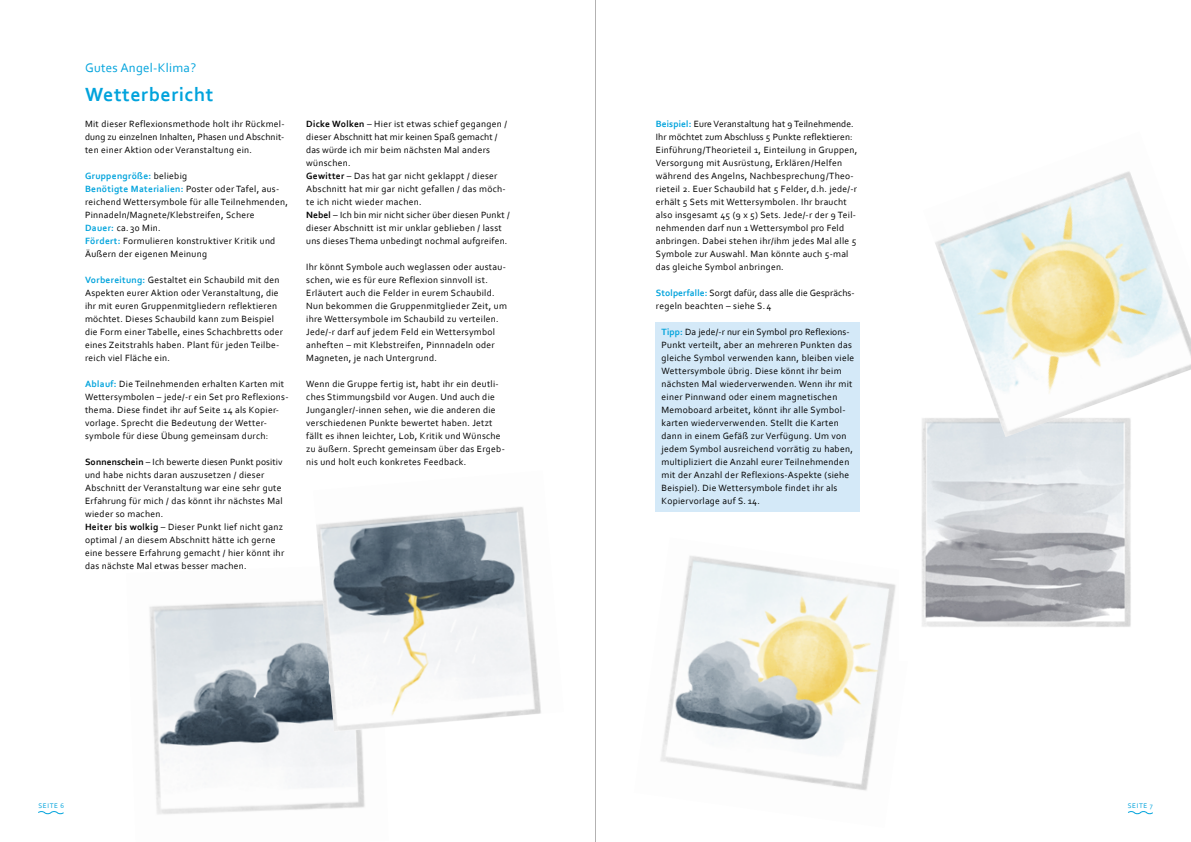
<style>
.page{position:relative;width:1191px;height:842px;background:#fff}
.page>*{position:absolute;margin:0;border:0;box-sizing:border-box;transform-origin:0 0}
.t1{font:700 20px "Corbel";letter-spacing:.03em;color:#00a3dc}
.t2{font:13px "Corbel";letter-spacing:.02em;color:#00a3dc}
.t3{font:9.5px/13px "Corbel";letter-spacing:.03em;color:#000}
.t4{font:9.5px/13px "Corbel";letter-spacing:.01em;color:#000}
.t5{font:7px "Corbel";letter-spacing:.09em;color:#00a3dc}
.s1{font-weight:700;color:#00a3dc}
.s2{font-weight:700}
</style>
<div class="page">
<hr style="left:595px;top:0;width:1px;height:842px;background:#b3b2b2">
<img style="left:149px;top:601px;width:216px;height:213px">
<img style="left:313px;top:507px;width:228px;height:225px">
<img style="left:660px;top:556px;width:236px;height:235px">
<img style="left:922px;top:418px;width:209px;height:209px">
<img style="left:923px;top:171px;width:268px;height:266px">
<svg style="left:1128px;top:811px;width:25px;height:4px"></svg>
<svg style="left:38px;top:811px;width:26px;height:4px"></svg>
<div style="left:656px;top:322px;width:204px;height:189px;background:#d4e9f8"></div>
<h2 class="t2" style="left:85px;top:59px;width:113px">Gutes Angel-Klima?</h2>
<h1 class="t1" style="left:85px;top:82px;width:130px">Wetterbericht</h1>
<p class="t3" style="left:85px;top:117px;width:201px;text-align:justify">Mit dieser Reflexionsmethode holt ihr Rückmel&shy;dung zu einzelnen Inhalten, Phasen und Abschnit&shy;ten einer Aktion oder Veranstaltung ein.</p>
<p class="t3" style="left:85px;top:169px;width:204px"><span class="s1">Gruppengröße:</span> beliebig<br><span class="s1">Benötigte Materialien:</span> Poster oder Tafel, aus&shy;reichend Wettersymbole für alle Teilnehmenden, Pinnadeln/Magnete/Klebstreifen, Schere<br><span class="s1">Dauer:</span> ca. 30 Min.<br><span class="s1">Fördert:</span> Formulieren konstruktiver Kritik und Äußern der eigenen Meinung</p>
<p class="t3" style="left:85px;top:273px;width:200px"><span class="s1">Vorbereitung:</span> Gestaltet ein Schaubild mit den Aspekten eurer Aktion oder Veranstaltung, die ihr mit euren Gruppenmitgliedern reflektieren möchtet. Dieses Schaubild kann zum Beispiel die Form einer Tabelle, eines Schachbretts oder eines Zeitstrahls haben. Plant für jeden Teilbe&shy;reich viel Fläche ein.</p>
<p class="t3" style="left:85px;top:377px;width:205px"><span class="s1">Ablauf:</span> Die Teilnehmenden erhalten Karten mit Wettersymbolen – jede/-r ein Set pro Reflexions&shy;thema. Diese findet ihr auf Seite 14 als Kopier&shy;vorlage. Sprecht die Bedeutung der Wetter&shy;symbole für diese Übung gemeinsam durch:</p>
<p class="t3" style="left:85px;top:455px;width:201px"><span class="s2">Sonnenschein</span> – Ich bewerte diesen Punkt positiv und habe nichts daran auszusetzen / dieser Abschnitt der Veranstaltung war eine sehr gute Erfahrung für mich / das könnt ihr nächstes Mal wieder so machen.<br><span class="s2">Heiter bis wolkig</span> – Dieser Punkt lief nicht ganz optimal / an diesem Abschnitt hätte ich gerne eine bessere Erfahrung gemacht / hier könnt ihr das nächste Mal etwas besser machen.</p>
<p class="t3" style="left:306px;top:117px;width:205px"><span class="s2">Dicke Wolken</span> – Hier ist etwas schief gegangen / dieser Abschnitt hat mir keinen Spaß gemacht / das würde ich mir beim nächsten Mal anders wünschen.<br><span class="s2">Gewitter</span> – Das hat gar nicht geklappt / dieser Abschnitt hat mir gar nicht gefallen / das möch&shy;te ich nicht wieder machen.<br><span class="s2">Nebel</span> – Ich bin mir nicht sicher über diesen Punkt / dieser Abschnitt ist mir unklar geblieben / lasst uns dieses Thema unbedingt nochmal aufgreifen.</p>
<p class="t3" style="left:306px;top:260px;width:202px">Ihr könnt Symbole auch weglassen oder austau&shy;schen, wie es für eure Reflexion sinnvoll ist.<br>Erläutert auch die Felder in eurem Schaubild.<br>Nun bekommen die Gruppenmitglieder Zeit, um ihre Wettersymbole im Schaubild zu verteilen.<br>Jede/-r darf auf jedem Feld ein Wettersymbol anheften – mit Klebstreifen, Pinnnadeln oder Magneten, je nach Untergrund.</p>
<p class="t3" style="left:306px;top:377px;width:200px">Wenn die Gruppe fertig ist, habt ihr ein deutli&shy;ches Stimmungsbild vor Augen. Und auch die Jungangler/-innen sehen, wie die anderen die verschiedenen Punkte bewertet haben. Jetzt fällt es ihnen leichter, Lob, Kritik und Wünsche zu äußern. Sprecht gemeinsam über das Ergeb&shy;nis und holt euch konkretes Feedback.</p>
<p class="t3" style="left:656px;top:117px;width:203px"><span class="s1">Beispiel:</span> Eure Veranstaltung hat 9 Teilnehmende.<br>Ihr möchtet zum Abschluss 5 Punkte reflektieren:<br>Einführung/Theorieteil 1, Einteilung in Gruppen, Versorgung mit Ausrüstung, Erklären / Helfen während des Angelns, Nachbesprechung / Theo&shy;rieteil 2. Euer Schaubild hat 5 Felder, d.h. jede/-r erhält 5 Sets mit Wettersymbolen. Ihr braucht also insgesamt 45 (9 x 5) Sets. Jede/-r der 9 Teil&shy;nehmenden darf nun 1 Wettersymbol pro Feld anbringen. Dabei stehen ihr/ihm jedes Mal alle 5<br>Symbole zur Auswahl. Man könnte auch 5-mal das gleiche Symbol anbringen.</p>
<p class="t4" style="left:656px;top:286px;width:200px"><span class="s1">Stolperfalle:</span> Sorgt dafür, dass alle die Gesprächs&shy;regeln beachten – siehe S.4</p>
<p class="t3" style="left:661px;top:325px;width:194px"><span class="s1">Tipp:</span> Da jede/-r nur ein Symbol pro Reflexions-Punkt verteilt, aber an mehreren Punkten das gleiche Symbol verwenden kann, bleiben viele Wettersymbole übrig. Diese könnt ihr beim nächsten Mal wiederverwenden. Wenn ihr mit einer Pinnwand oder einem magnetischen Memoboard arbeitet, könnt ihr alle Symbol&shy;karten wiederverwenden. Stellt die Karten dann in einem Gefäß zur Verfügung. Um von jedem Symbol ausreichend vorrätig zu haben, multipliziert die Anzahl eurer Teilnehmenden mit der Anzahl der Reflexions-Aspekte (siehe Beispiel). Die Wettersymbole findet ihr als Kopiervorlage auf S. 14.</p>
<p class="t5" style="left:38px;top:802px;width:27px">SEITE 6</p>
<p class="t5" style="left:1127px;top:802px;width:26px">SEITE 7</p>
</div>
